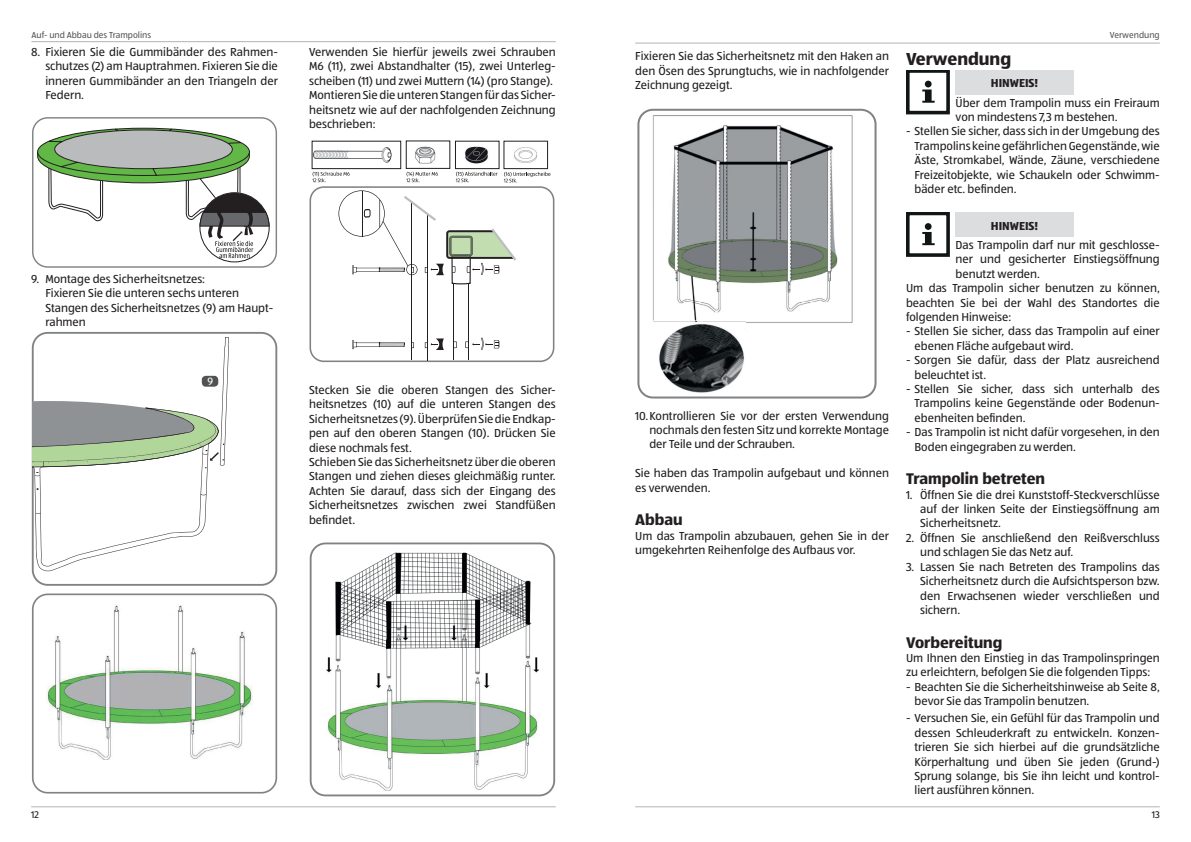
<style>
.page{position:relative;width:1191px;height:842px;background:#fff}
.page>*{position:absolute;margin:0;border:0;box-sizing:border-box;transform-origin:0 0}
.t1{font:700 18px "ALDISUEDOT";color:#231f20}
.t2{font:700 16px "ALDISUEDOT";color:#231f20}
.t3{font:12px/14.4px "ALDISUEDOT";color:#231f20}
.t4{font:700 12px "ALDISUEDOT";letter-spacing:-.005em;color:#231f20}
.t5{font:11px "ALDISUEDOT";color:#fff}
.t6{font:10px "ALDISUEDOT";color:#231f20}
.t7{font:9px "ALDISUEDOT";color:#57585a}
</style>
<div class="page">
<hr style="left:31px;top:41px;width:525px;height:1px;background:#b2b3b7">
<hr style="left:635px;top:43px;width:524px;height:1px;background:#b2b3b7">
<hr style="left:31px;top:806px;width:525px;height:1px;background:#b2b3b7">
<hr style="left:635px;top:806px;width:524px;height:1px;background:#b2b3b7">
<div style="left:32px;top:117px;width:245px;height:151px;border:1px solid #808285;border-radius:15px"></div>
<svg style="left:37px;top:128px;width:232px;height:130px"></svg>
<div style="left:32px;top:332px;width:245px;height:254px;border:2px solid #808285;border-radius:15px"></div>
<svg style="left:32px;top:337px;width:197px;height:234px"></svg>
<div style="left:32px;top:593px;width:245px;height:200px;border:2px solid #808285;border-radius:15px"></div>
<img style="left:46px;top:605px;width:207px;height:154px">
<img style="left:405px;top:141px;width:1px;height:27px">
<div style="left:309px;top:186px;width:245px;height:176px;border:2px solid #808285;border-radius:13px"></div>
<img style="left:314px;top:141px;width:88px;height:28px">
<div style="left:312px;top:141px;width:89px;height:28px;border:1px solid #231f20"></div>
<svg style="left:312px;top:172px;width:38px;height:11px"></svg>
<svg style="left:406px;top:141px;width:144px;height:42px"></svg>
<hr style="left:411px;top:202px;width:1px;height:158px;background:#231f20">
<hr style="left:427px;top:214px;width:1px;height:146px;background:#231f20">
<svg style="left:352px;top:340px;width:53px;height:9px"></svg>
<hr style="left:453px;top:254px;width:1px;height:106px;background:#231f20">
<hr style="left:468px;top:254px;width:1px;height:106px;background:#231f20">
<svg style="left:425px;top:338px;width:19px;height:12px"></svg>
<svg style="left:465px;top:338px;width:34px;height:12px"></svg>
<svg style="left:454px;top:341px;width:3px;height:7px"></svg>
<svg style="left:338px;top:190px;width:178px;height:94px"></svg>
<div style="left:435px;top:279px;width:12px;height:8px;background:#fff"></div>
<div style="left:310px;top:542px;width:245px;height:254px;border:2px solid #808285;border-radius:15px"></div>
<img style="left:327px;top:552px;width:211px;height:239px">
<img style="left:652px;top:115px;width:201px;height:208px">
<img style="left:652px;top:322px;width:93px;height:71px">
<div style="left:637px;top:109px;width:239px;height:289px;border:2px solid #808285;border-radius:15px"></div>
<svg style="left:906px;top:70px;width:44px;height:44px"></svg>
<div style="left:955px;top:70px;width:118px;height:24px;background:#dcdddf"></div>
<svg style="left:906px;top:213px;width:44px;height:44px"></svg>
<div style="left:955px;top:213px;width:118px;height:24px;background:#dcdddf"></div>
<p class="t7" style="left:31px;top:29px;width:121px">Auf- und Abbau des Trampolins</p>
<p class="t7" style="left:1109px;top:29px;width:51px">Verwendung</p>
<p class="t3" style="left:45px;top:44px;width:234px;text-align:justify;text-indent:-14px">8. Fixieren Sie die Gummibänder des Rahmen&shy;schutzes (2) am Hauptrahmen. Fixieren Sie die inneren Gummibänder an den Triangeln der Federn.</p>
<p class="t3" style="left:309px;top:44px;width:248px">Verwenden Sie hierfür jeweils zwei Schrauben M6 (11), zwei Abstandhalter (15), zwei Unterleg&shy;scheiben (11) und zwei Muttern (14) (pro Stange).<br>Montieren Sie die unteren Stangen für das Sicher&shy;heitsnetz wie auf der nachfolgenden Zeichnung beschrieben:</p>
<p class="t3" style="left:635px;top:49px;width:255px;text-align:justify">Fixieren Sie das Sicherheitsnetz mit den Haken an den Ösen des Sprungtuchs, wie in nachfolgender Zeichnung gezeigt.</p>
<h1 class="t1" style="left:906px;top:47px;width:107px">Verwendung</h1>
<p class="t4" style="left:991px;top:75px;width:49px">HINWEIS!</p>
<p class="t3" style="left:955px;top:95px;width:206px">Über dem Trampolin muss ein Freiraum von mindestens 7,3 m bestehen.</p>
<p class="t3" style="left:914px;top:124px;width:247px;text-align:justify;text-indent:-9px">- Stellen Sie sicher, dass sich in der Umgebung des Trampolins keine gefährlichen Gegenstände, wie Äste, Stromkabel, Wände, Zäune, verschiedene Freizeitobjekte, wie Schaukeln oder Schwimm&shy;bäder etc. befinden.</p>
<p class="t4" style="left:991px;top:217px;width:49px">HINWEIS!</p>
<p class="t3" style="left:955px;top:237px;width:206px">Das Trampolin darf nur mit geschlosse-</p>
<p class="t3" style="left:955px;top:252px;width:206px">ner und gesicherter Einstiegsöffnung</p>
<p class="t3" style="left:955px;top:266px;width:86px">benutzt werden.</p>
<p class="t3" style="left:906px;top:281px;width:255px">Um das Trampolin sicher benutzen zu können,</p>
<p class="t3" style="left:906px;top:295px;width:255px">beachten Sie bei der Wahl des Standortes die</p>
<p class="t3" style="left:906px;top:309px;width:107px">folgenden Hinweise:</p>
<p class="t3" style="left:914px;top:324px;width:247px;text-indent:-9px">- Stellen Sie sicher, dass das Trampolin auf einer ebenen Fläche aufgebaut wird.</p>
<p class="t3" style="left:914px;top:353px;width:247px;text-indent:-9px">- Sorgen Sie dafür, dass der Platz ausreichend beleuchtet ist.</p>
<p class="t3" style="left:914px;top:381px;width:247px;text-align:justify;text-indent:-9px">- Stellen Sie sicher, dass sich unterhalb des Trampolins keine Gegenstände oder Bodenun&shy;ebenheiten befinden.</p>
<p class="t3" style="left:914px;top:425px;width:247px;text-indent:-9px">- Das Trampolin ist nicht dafür vorgesehen, in den<br>Boden eingegraben zu werden.</p>
<h2 class="t2" style="left:906px;top:468px;width:140px">Trampolin betreten</h2>
<p class="t3" style="left:920px;top:487px;width:241px;text-align:justify;text-indent:-14px">1. Öffnen Sie die drei Kunststoff-Steckverschlüsse auf der linken Seite der Einstiegsöffnung am Sicherheitsnetz.</p>
<p class="t3" style="left:920px;top:530px;width:241px;text-indent:-14px">2. Öffnen Sie anschließend den Reißverschluss und schlagen Sie das Netz auf.</p>
<p class="t3" style="left:920px;top:559px;width:241px;text-align:justify;text-indent:-14px">3. Lassen Sie nach Betreten des Trampolins das Sicherheitsnetz durch die Aufsichtsperson bzw. den Erwachsenen wieder verschließen und sichern.</p>
<h2 class="t2" style="left:906px;top:631px;width:98px">Vorbereitung</h2>
<p class="t3" style="left:906px;top:650px;width:255px">Um Ihnen den Einstieg in das Trampolinspringen zu erleichtern, befolgen Sie die folgenden Tipps:</p>
<p class="t3" style="left:914px;top:679px;width:247px;text-indent:-9px">- Beachten Sie die Sicherheitshinweise ab Seite 8, bevor Sie das Trampolin benutzen.</p>
<p class="t3" style="left:914px;top:711px;width:247px;text-align:justify;text-indent:-9px">- Versuchen Sie, ein Gefühl für das Trampolin und dessen Schleuderkraft zu entwickeln. Konzen&shy;trieren Sie sich hierbei auf die grundsätzliche Körperhaltung und üben Sie jeden (Grund-)<br>Sprung solange, bis Sie ihn leicht und kontrol&shy;liert ausführen können.</p>
<p class="t3" style="left:45px;top:271px;width:229px;text-indent:-14px">9. Montage des Sicherheitsnetzes:<br>Fixieren Sie die unteren sechs unteren<br>Stangen des Sicherheitsnetzes (9) am Haupt&shy;rahmen</p>
<p class="t5" style="left:207px;top:374px;width:7px">9</p>
<p class="t3" style="left:309px;top:382px;width:248px">Stecken Sie die oberen Stangen des Sicher&shy;heitsnetzes (10) auf die unteren Stangen des Sicherheitsnetzes (9). Überprüfen Sie die Endkap&shy;pen auf den oberen Stangen (10). Drücken Sie diese nochmals fest.<br>Schieben Sie das Sicherheitsnetz über die oberen Stangen und ziehen dieses gleichmäßig runter.<br>Achten Sie darauf, dass sich der Eingang des Sicherheitsnetzes zwischen zwei Standfüßen befindet.</p>
<p class="t3" style="left:649px;top:408px;width:241px;text-align:justify;text-indent:-14px">10.Kontrollieren Sie vor der ersten Verwendung nochmals den festen Sitz und korrekte Montage der Teile und der Schrauben.</p>
<p class="t3" style="left:635px;top:466px;width:255px">Sie haben das Trampolin aufgebaut und können es verwenden.</p>
<h2 class="t2" style="left:635px;top:509px;width:49px">Abbau</h2>
<p class="t3" style="left:635px;top:528px;width:255px">Um das Trampolin abzubauen, gehen Sie in der umgekehrten Reihenfolge des Aufbaus vor.</p>
<p class="t6" style="left:31px;top:808px;width:9px">12</p>
<p class="t6" style="left:1151px;top:808px;width:10px">13</p>
</div>
